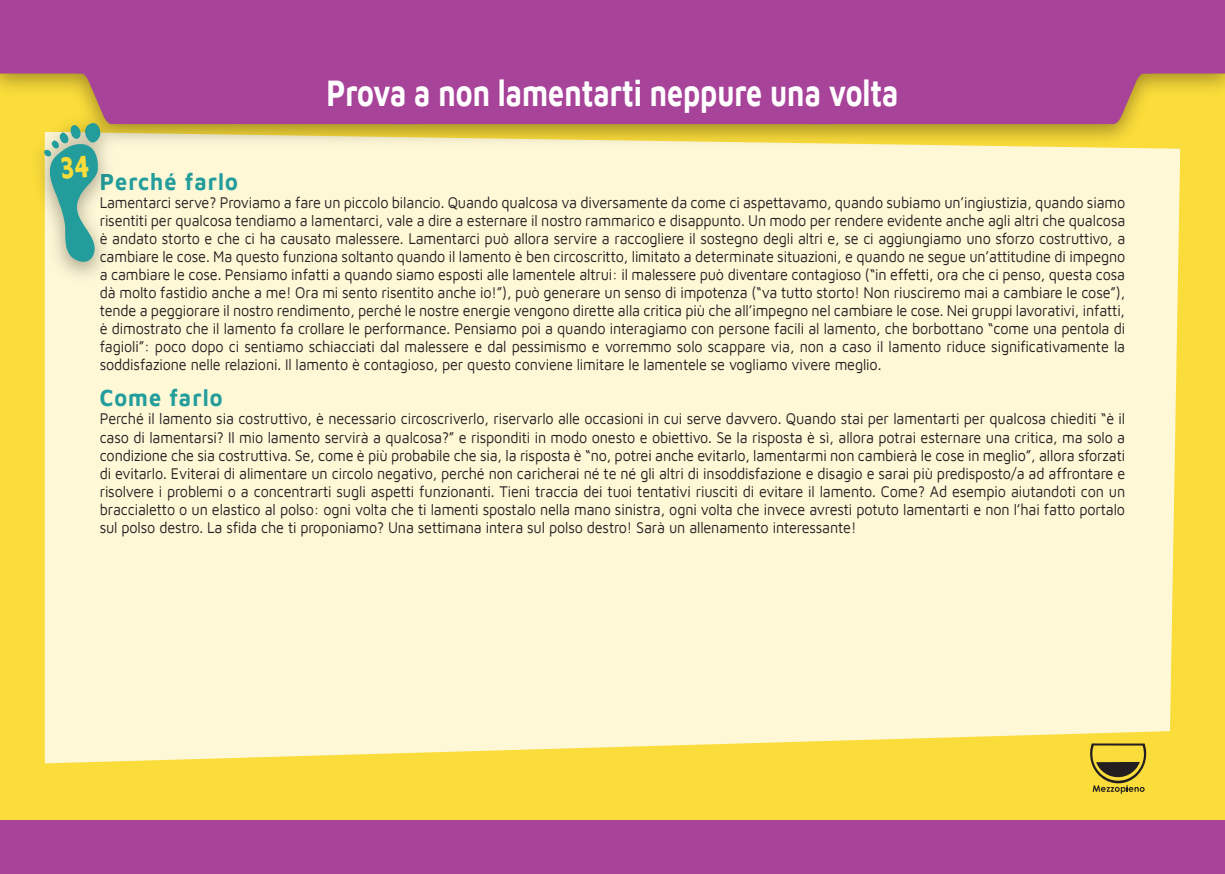
<style>
.page{position:relative;width:1225px;height:874px;background:#fff}
.page>*{position:absolute;margin:0;border:0;box-sizing:border-box;transform-origin:0 0}
.t1{font:700 38px "Maven Pro";color:#fff;scale:.75 1}
.t2{font:700 24px "Maven Pro";letter-spacing:.05em;color:#239d9b;scale:.9 1}
.t3{font:16px/18px "Maven Pro";letter-spacing:-.01em;color:#231f20;text-align:justify;scale:.9 1}
</style>
<div class="page">
<div style="left:0;top:8px;width:1225px;height:839px;background:#fadc3a"></div>
<div style="left:0;top:820px;width:1225px;height:53px;background:#a74399"></div>
<svg style="left:1091px;top:763px;width:54px;height:30px"></svg>
<div style="left:45px;top:154px;width:1135px;height:609px;background:#fef8d7"></div>
<img style="left:125px;top:124px;width:1056px;height:30px">
<div style="left:580px;top:0;width:69px;height:124px;background:#a74399"></div>
<svg style="left:1152px;top:0;width:73px;height:90px;background:#b05986"></svg>
<svg style="left:0;top:0;width:76px;height:91px;background:#b05a85"></svg>
<div style="left:649px;top:0;width:503px;height:124px;background:#a74399"></div>
<div style="left:76px;top:0;width:504px;height:124px;background:#a74399"></div>
<img style="left:40px;top:105px;width:85px;height:187px">
<svg style="left:44px;top:123px;width:57px;height:140px;background:#8abfa8"></svg>
<h1 class="t1" style="left:326px;top:67px;width:764px">Prova a non lamentarti neppure una volta</h1>
<h2 class="t2" style="left:100px;top:165px;width:155px">Perché farlo</h2>
<p class="t3" style="left:100px;top:193px;width:1141px">Lamentarci serve? Proviamo a fare un piccolo bilancio. Quando qualcosa va diversamente da come ci aspettavamo, quando subiamo un’ingiustizia, quando siamo risentiti per qualcosa tendiamo a lamentarci, vale a dire a esternare il nostro rammarico e disappunto. Un modo per rendere evidente anche agli altri che qualcosa è andato storto e che ci ha causato malessere. Lamentarci può allora servire a raccogliere il sostegno degli altri e, se ci aggiungiamo uno sforzo costruttivo, a cambiare le cose. Ma questo funziona soltanto quando il lamento è ben circoscritto, limitato a determinate situazioni, e quando ne segue un’attitudine di impegno a cambiare le cose. Pensiamo infatti a quando siamo esposti alle lamentele altrui: il malessere può diventare contagioso (“in effetti, ora che ci penso, questa cosa dà molto fastidio anche a me! Ora mi sento risentito anche io!”), può generare un senso di impotenza (“va tutto storto! Non riusciremo mai a cambiare le cose”), tende a peggiorare il nostro rendimento, perché le nostre energie vengono dirette alla critica più che all’impegno nel cambiare le cose. Nei gruppi lavorativi, infatti, è dimostrato che il lamento fa crollare le performance. Pensiamo poi a quando interagiamo con persone facili al lamento, che borbottano “come una pentola di fagioli”: poco dopo ci sentiamo schiacciati dal malessere e dal pessimismo e vorremmo solo scappare via, non a caso il lamento riduce significativamente la soddisfazione nelle relazioni. Il lamento è contagioso, per questo conviene limitare le lamentele se vogliamo vivere meglio.</p>
<h2 class="t2" style="left:100px;top:381px;width:138px">Come farlo</h2>
<p class="t3" style="left:100px;top:409px;width:1141px">Perché il lamento sia costruttivo, è necessario circoscriverlo, riservarlo alle occasioni in cui serve davvero. Quando stai per lamentarti per qualcosa chiediti “è il caso di lamentarsi? Il mio lamento servirà a qualcosa?” e risponditi in modo onesto e obiettivo. Se la risposta è sì, allora potrai esternare una critica, ma solo a condizione che sia costruttiva. Se, come è più probabile che sia, la risposta è “no, potrei anche evitarlo, lamentarmi non cambierà le cose in meglio”, allora sforzati di evitarlo. Eviterai di alimentare un circolo negativo, perché non caricherai né te né gli altri di insoddisfazione e disagio e sarai più predisposto/a ad affrontare e risolvere i problemi o a concentrarti sugli aspetti funzionanti. Tieni traccia dei tuoi tentativi riusciti di evitare il lamento. Come? Ad esempio aiutandoti con un braccialetto o un elastico al polso: ogni volta che ti lamenti spostalo nella mano sinistra, ogni volta che invece avresti potuto lamentarti e non l’hai fatto portalo sul polso destro. La sfida che ti proponiamo? Una settimana intera sul polso destro! Sarà un allenamento interessante!</p>
</div>
